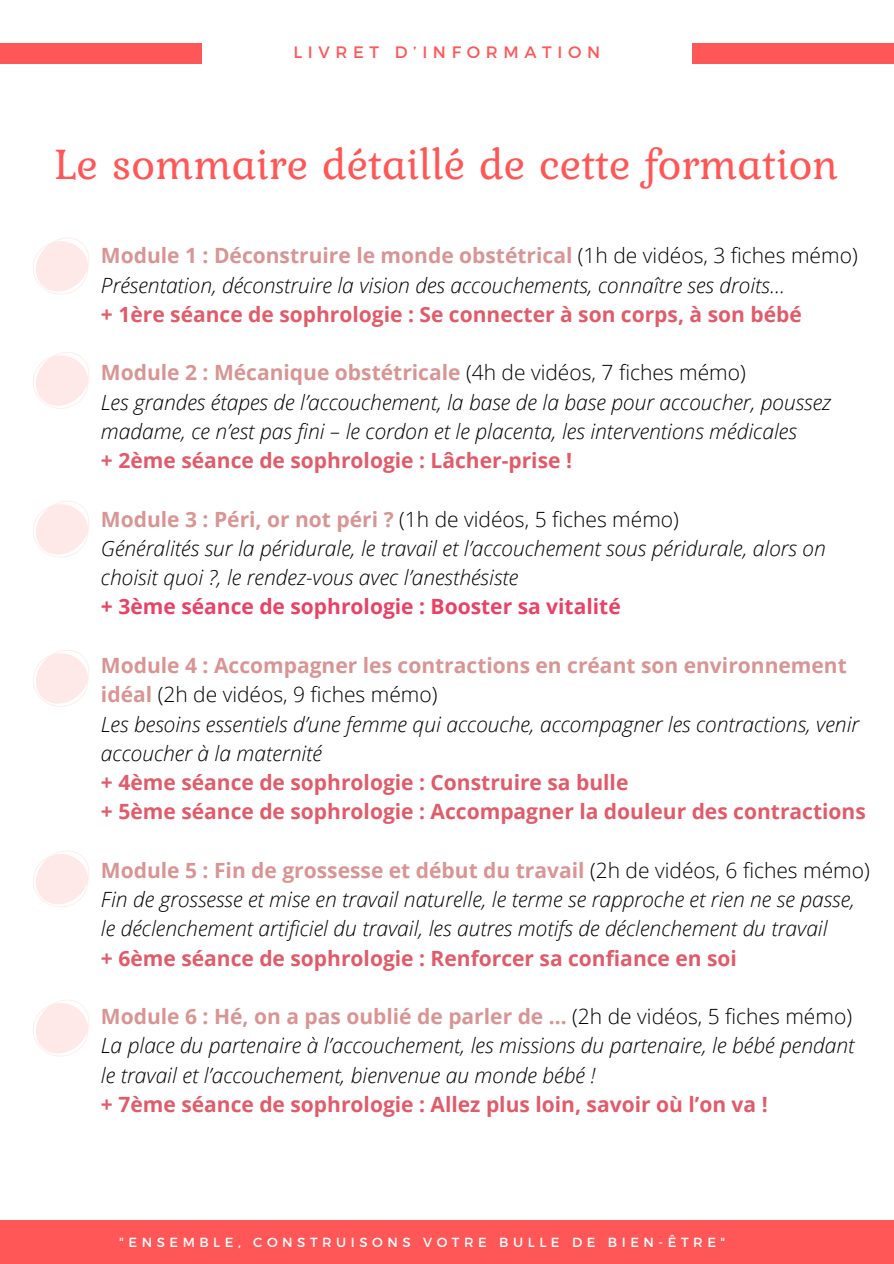
<style>
.page{position:relative;width:894px;height:1264px;background:#fff}
.page>*{position:absolute;margin:0;border:0;box-sizing:border-box;transform-origin:0 0}
.t1{font:45px "Kurale";color:#ff5757}
.t2{font:italic 300 21px/29.2px "Open Sans";color:#000}
.t3{font:700 21px/29.2px "Open Sans";color:#e15b69}
.t4{font:700 21px "Open Sans";color:#e94265}
.t5{font:16.5px "Montserrat";letter-spacing:.34em;color:#ff5757}
.t6{font:13.2px "Montserrat";letter-spacing:.34em;color:#fff}
.s1{font-weight:700;font-style:normal;color:#d89594}
.s2{font-style:normal}
</style>
<div class="page">
<div style="left:0;top:43px;width:202px;height:21px;background:#ff5757"></div>
<div style="left:691px;top:43px;width:202px;height:21px;background:#ff5757"></div>
<div style="left:0;top:1220px;width:893px;height:43px;background:#ff5757"></div>
<svg style="left:33px;top:238px;width:56px;height:56px"></svg>
<svg style="left:33px;top:352px;width:56px;height:57px"></svg>
<svg style="left:33px;top:501px;width:56px;height:56px"></svg>
<svg style="left:33px;top:650px;width:56px;height:56px"></svg>
<svg style="left:33px;top:850px;width:56px;height:57px"></svg>
<svg style="left:33px;top:1000px;width:56px;height:56px"></svg>
<p class="t5" style="left:293px;top:42px;width:308px">LIVRET D’INFORMATION</p>
<h1 class="t1" style="left:54px;top:129px;width:785px">Le sommaire détaillé de cette formation</h1>
<p class="t2" style="left:101px;top:240px;width:758px"><span class="s1">Module 1 : Déconstruire le monde obstétrical</span> <span class="s2">(1h de vidéos, 3 fiches mémo)<br></span>Présentation, déconstruire la vision des accouchements, connaître ses droits...</p>
<p class="t3" style="left:101px;top:299px;width:702px">+ 1ère séance de sophrologie : Se connecter à son corps, à son bébé</p>
<p class="t2" style="left:101px;top:357px;width:731px"><span class="s1">Module 2 : Mécanique obstétricale</span> <span class="s2">(4h de vidéos, 7 fiches mémo)<br></span>Les grandes étapes de l’accouchement, la base de la base pour accoucher, poussez madame, ce n’est pas fini – le cordon et le placenta, les interventions médicales</p>
<p class="t3" style="left:101px;top:445px;width:472px">+ 2ème séance de sophrologie : Lâcher-prise !</p>
<p class="t2" style="left:101px;top:504px;width:726px"><span class="s1">Module 3 : Péri, or not péri ?</span> <span class="s2">(1h de vidéos, 5 fiches mémo)<br></span>Généralités sur la péridurale, le travail et l’accouchement sous péridurale, alors on choisit quoi ?, le rendez-vous avec l’anesthésiste</p>
<p class="t4" style="left:101px;top:592px;width:521px">+ 3ème séance de sophrologie : Booster sa vitalité</p>
<p class="t2" style="left:101px;top:650px;width:759px"><span class="s1">Module 4 : Accompagner les contractions en créant son environnement idéal</span> <span class="s2">(2h de vidéos, 9 fiches mémo)<br></span>Les besoins essentiels d’une femme qui accouche, accompagner les contractions, venir accoucher à la maternité</p>
<p class="t3" style="left:101px;top:767px;width:766px">+ 4ème séance de sophrologie : Construire sa bulle<br>+ 5ème séance de sophrologie : Accompagner la douleur des contractions</p>
<p class="t2" style="left:101px;top:855px;width:770px"><span class="s1">Module 5 : Fin de grossesse et début du travail</span> <span class="s2">(2h de vidéos, 6 fiches mémo)<br></span>Fin de grossesse et mise en travail naturelle, le terme se rapproche et rien ne se passe, le déclenchement artificiel du travail, les autres motifs de déclenchement du travail</p>
<p class="t3" style="left:101px;top:942px;width:637px">+ 6ème séance de sophrologie : Renforcer sa confiance en soi</p>
<p class="t2" style="left:101px;top:1001px;width:754px;text-align:justify"><span class="s1">Module 6 : Hé, on a pas oublié de parler de …</span> <span class="s2">(2h de vidéos, 5 fiches mémo)<br></span>La place du partenaire à l’accouchement, les missions du partenaire, le bébé pendant le travail et l’accouchement, bienvenue au monde bébé !</p>
<p class="t3" style="left:101px;top:1089px;width:668px">+ 7ème séance de sophrologie : Allez plus loin, savoir où l’on va !</p>
<p class="t6" style="left:119px;top:1233px;width:607px">"ENSEMBLE, CONSTRUISONS VOTRE BULLE DE BIEN-ÊTRE"</p>
</div>
